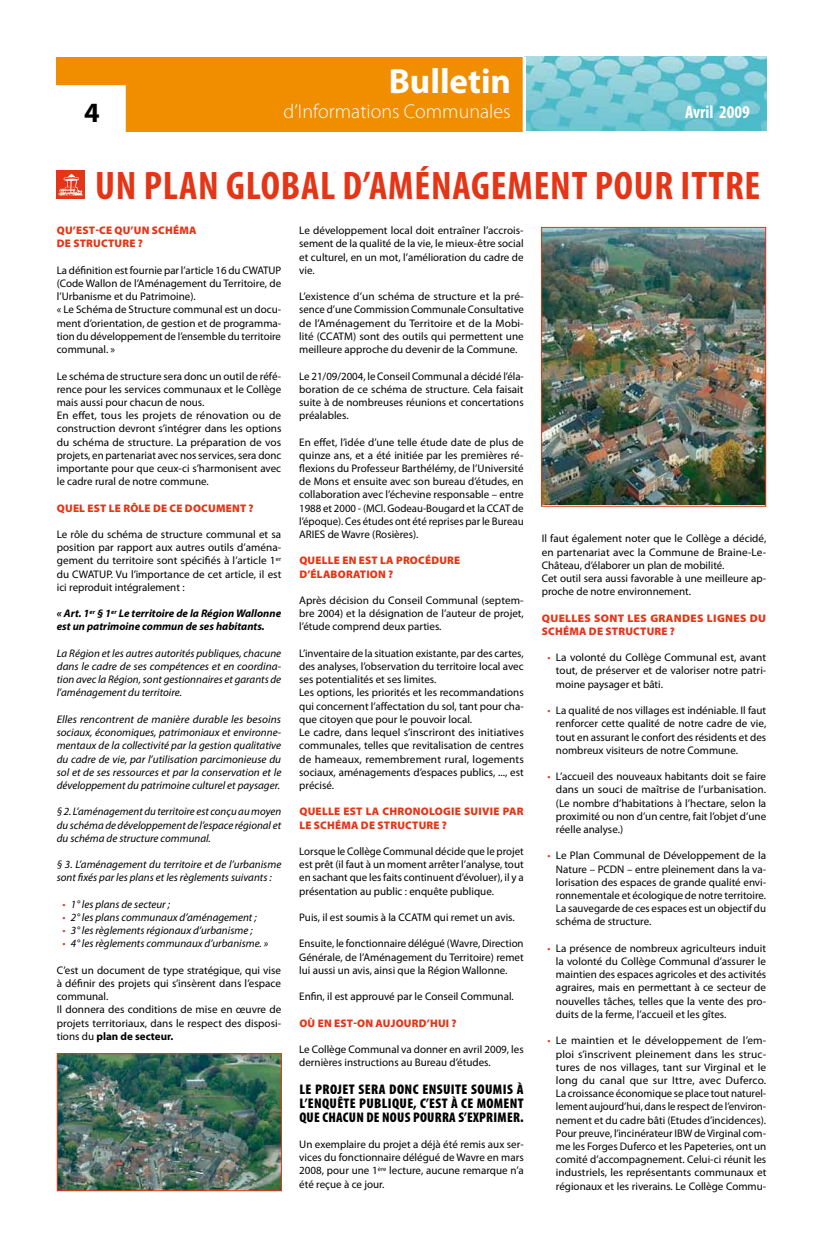
<style>
.page{position:relative;width:823px;height:1248px;background:#fff}
.page>*{position:absolute;margin:0;border:0;box-sizing:border-box;transform-origin:0 0}
.t1{font:700 condensed 40px "Myriad Pro";letter-spacing:.02em;color:#e53517}
.t2{font:700 35px "Myriad Pro";color:#fff}
.t3{font:300 20px "Myriad Pro";color:#fff}
.t4{font:700 condensed 18px "Myriad Pro";color:#fff}
.t5{font:900 condensed 14px/14px "Myriad Pro";letter-spacing:.02em;color:#000;text-align:justify}
.t6{font:11px/13.2px "Myriad Pro";color:#000;text-align:justify}
.t7{font:italic 11px/13.2px "Myriad Pro";color:#000;text-align:justify}
.t8{font:900 11px/13.2px "Myriad Pro";letter-spacing:.02em;color:#e53517}
.t9{font:italic 700 11px/13.2px "Myriad Pro";color:#000}
.t10{font:11px "Myriad Pro";color:#e53517}
.t11{font:italic 11px/13.2px "Myriad Pro";color:#e53517;text-align:justify}
.s1{font-weight:700}
</style>
<div class="page">
<div style="left:57px;top:57px;width:477px;height:74px;background:#f18e00"></div>
<img style="left:525px;top:57px;width:240px;height:74px">
<hr style="left:522px;top:57px;width:3px;height:75px;background:#fff">
<div style="left:56px;top:86px;width:69px;height:46px;background:#fff"></div>
<div style="left:56px;top:85px;width:70px;height:47px;border:2px solid #fff"></div>
<img style="left:542px;top:229px;width:221px;height:275px">
<div style="left:540px;top:227px;width:225px;height:279px;border:1px solid #e53517"></div>
<div style="left:57px;top:170px;width:28px;height:29px;background:#e53517"></div>
<svg style="left:58px;top:174px;width:25px;height:22px"></svg>
<img style="left:59px;top:1055px;width:221px;height:134px">
<div style="left:57px;top:1053px;width:225px;height:138px;border:1px solid #e53517"></div>
<h2 class="t2" style="left:388px;top:58px;width:124px">Bulletin</h2>
<h3 class="t3" style="left:283px;top:100px;width:228px">d’Informations Communales</h3>
<h3 class="t4" style="left:684px;top:101px;width:66px">AVRIL 2009</h3>
<h3 class="t4" style="left:685px;top:101px;width:32px">MARS</h3>
<h1 class="t1" style="left:95px;top:160px;width:416px">UN PLAN GLOBAL D’AMÉNAGEMEN</h1>
<h1 class="t1" style="left:571px;top:160px;width:170px">T POUR ITTRE</h1>
<p class="t8" style="left:57px;top:223px;width:141px">QU’EST-CE QU’UN SCHÉMA<br>DE STRUCTURE ?</p>
<p class="t6" style="left:57px;top:263px;width:226px;text-align:left">La définition est fournie par l’article 16 du CWATUP (Code Wallon de l’Aménagement du Territoire, de l’Urbanisme et du Patrimoine).<br>« Le Schéma de Structure communal est un docu&shy;ment d’orientation, de gestion et de programma&shy;tion du développement de l’ensemble du territoire communal. »</p>
<p class="t6" style="left:57px;top:369px;width:226px;text-align:left">Le schéma de structure sera donc un outil de réfé&shy;rence pour les services communaux et le Collège mais aussi pour chacun de nous.<br>En effet, tous les projets de rénovation ou de construction devront s’intégrer dans les options du schéma de structure. La préparation de vos projets, en partenariat avec nos services, sera donc importante pour que ceux-ci s’harmonisent avec le cadre rural de notre commune.</p>
<p class="t8" style="left:57px;top:501px;width:198px">QUEL EST LE RÔLE DE CE DOCUMENT ?</p>
<p class="t6" style="left:57px;top:527px;width:226px">Le rôle du schéma de structure communal et sa position par rapport aux autres outils d’aména&shy;gement du territoire sont spécifiés à l’article 1<sup>er </sup>du CWATUP. Vu l’importance de cet article, il est ici reproduit intégralement :</p>
<p class="t9" style="left:57px;top:606px;width:226px">« Art. 1<sup>er</sup> § 1<sup>er</sup> Le territoire de la Région Wallonne est un patrimoine commun de ses habitants.</p>
<p class="t7" style="left:57px;top:646px;width:226px">La Région et les autres autorités publiques, chacune dans le cadre de ses compétences et en coordina&shy;tion avec la Région, sont gestionnaires et garants de l’aménagement du territoire.</p>
<p class="t7" style="left:57px;top:712px;width:226px">Elles rencontrent de manière durable les besoins sociaux, économiques, patrimoniaux et environne&shy;mentaux de la collectivité par la gestion qualitative du cadre de vie, par l’utilisation parcimonieuse du sol et de ses ressources et par la conservation et le développement du patrimoine culturel et paysager.</p>
<p class="t7" style="left:57px;top:804px;width:226px">§ 2. L’aménagement du territoire est conçu au moyen du schéma de développement de l’espace régional et du schéma de structure communal.</p>
<p class="t7" style="left:57px;top:857px;width:226px">§ 3. L’aménagement du territoire et de l’urbanisme sont fixés par les plans et les règlements suivants :</p>
<p class="t7" style="left:71px;top:897px;width:199px;text-align:left">1° les plans de secteur ;<br>2° les plans communaux d’aménagement ;<br>3° les règlements régionaux d’urbanisme ;<br>4° les règlements communaux d’urbanisme. »</p>
<p class="t6" style="left:57px;top:963px;width:226px;text-align:left">C’est un document de type stratégique, qui vise à définir des projets qui s’insèrent dans l’espace communal.<br>Il donnera des conditions de mise en œuvre de projets territoriaux, dans le respect des disposi&shy;tions du <span class="s1">plan de secteur.</span></p>
<p class="t11" style="left:62px;top:897px;width:5px">• • • •</p>
<p class="t6" style="left:299px;top:224px;width:226px">Le développement local doit entraîner l’accrois&shy;sement de la qualité de la vie, le mieux-être social et culturel, en un mot, l’amélioration du cadre de vie.</p>
<p class="t6" style="left:299px;top:290px;width:226px">L’existence d’un schéma de structure et la pré&shy;sence d’une Commission Communale Consultative de l’Aménagement du Territoire et de la Mobi&shy;lité (CCATM) sont des outils qui permettent une meilleure approche du devenir de la Commune.</p>
<p class="t6" style="left:299px;top:369px;width:226px">Le 21/09/2004, le Conseil Communal a décidé l’éla&shy;boration de ce schéma de structure. Cela faisait suite à de nombreuses réunions et concertations préalables.</p>
<p class="t6" style="left:299px;top:435px;width:226px">En effet, l’idée d’une telle étude date de plus de quinze ans, et a été initiée par les premières ré&shy;flexions du Professeur Barthélémy, de l’Université de Mons et ensuite avec son bureau d’études, en collaboration avec l’échevine responsable – entre 1988 et 2000 - (MCl. Godeau-Bougard et la CCAT de l’époque). Ces études ont été reprises par le Bureau ARIES de Wavre (Rosières).</p>
<p class="t8" style="left:299px;top:553px;width:162px">QUELLE EN EST LA PROCÉDURE<br>D’ÉLABORATION ?</p>
<p class="t6" style="left:299px;top:593px;width:226px">Après décision du Conseil Communal (septem&shy;bre 2004) et la désignation de l’auteur de projet, l’étude comprend deux parties.</p>
<p class="t6" style="left:299px;top:646px;width:226px;text-align:left">L’inventaire de la situation existante, par des cartes, des analyses, l’observation du territoire local avec ses potentialités et ses limites.<br>Les options, les priorités et les recommandations qui concernent l’affectation du sol, tant pour cha&shy;que citoyen que pour le pouvoir local.<br>Le cadre, dans lequel s’inscriront des initiatives communales, telles que revitalisation de centres de hameaux, remembrement rural, logements sociaux, aménagements d’espaces publics, ..., est précisé.</p>
<p class="t8" style="left:299px;top:804px;width:225px">QUELLE EST LA CHRONOLOGIE SUIVIE PAR<br>LE SCHÉMA DE STRUCTURE ?</p>
<p class="t6" style="left:299px;top:844px;width:226px">Lorsque le Collège Communal décide que le projet est prêt (il faut à un moment arrêter l’analyse, tout en sachant que les faits continuent d’évoluer), il y a présentation au public : enquête publique.</p>
<p class="t6" style="left:299px;top:910px;width:217px">Puis, il est soumis à la CCATM qui remet un avis.</p>
<p class="t6" style="left:299px;top:936px;width:226px">Ensuite, le fonctionnaire délégué (Wavre, Direction Générale, de l’Aménagement du Territoire) remet lui aussi un avis, ainsi que la Région Wallonne.</p>
<p class="t6" style="left:299px;top:989px;width:216px">Enfin, il est approuvé par le Conseil Communal.</p>
<p class="t8" style="left:299px;top:1015px;width:159px">OÙ EN EST-ON AUJOURD’HUI ?</p>
<p class="t6" style="left:299px;top:1042px;width:226px">Le Collège Communal va donner en avril 2009, les dernières instructions au Bureau d’études.</p>
<p class="t5" style="left:299px;top:1081px;width:226px">LE PROJET SERA DONC ENSUITE SOUMIS À L’ENQUÊTE PUBLIQUE, C’EST À CE MOMENT QUE CHACUN DE NOUS POURRA S’EXPRIMER.</p>
<p class="t6" style="left:299px;top:1137px;width:226px">Un exemplaire du projet a déjà été remis aux ser&shy;vices du fonctionnaire délégué de Wavre en mars 2008, pour une 1<sup>ère</sup> lecture, aucune remarque n’a été reçue à ce jour.</p>
<p class="t6" style="left:541px;top:532px;width:226px;text-align:left">Il faut également noter que le Collège a décidé, en partenariat avec la Commune de Braine-Le-Château, d’élaborer un plan de mobilité.<br>Cet outil sera aussi favorable à une meilleure ap&shy;proche de notre environnement.</p>
<p class="t8" style="left:541px;top:611px;width:226px">QUELLES SONT LES GRANDES LIGNES DU<br>SCHÉMA DE STRUCTURE ?</p>
<p class="t6" style="left:555px;top:650px;width:212px">La volonté du Collège Communal est, avant tout, de préserver et de valoriser notre patri&shy;moine paysager et bâti.</p>
<p class="t6" style="left:555px;top:703px;width:212px">La qualité de nos villages est indéniable. Il faut renforcer cette qualité de notre cadre de vie, tout en assurant le confort des résidents et des nombreux visiteurs de notre Commune.</p>
<p class="t6" style="left:555px;top:769px;width:212px">L’accueil des nouveaux habitants doit se faire dans un souci de maîtrise de l’urbanisation. (Le nombre d’habitations à l’hectare, selon la proximité ou non d’un centre, fait l’objet d’une réelle analyse.)</p>
<p class="t6" style="left:555px;top:848px;width:212px">Le Plan Communal de Développement de la Nature – PCDN – entre pleinement dans la va&shy;lorisation des espaces de grande qualité envi&shy;ronnementale et écologique de notre territoire.<br>La sauvegarde de ces espaces est un objectif du schéma de structure.</p>
<p class="t6" style="left:555px;top:941px;width:212px">La présence de nombreux agriculteurs induit la volonté du Collège Communal d’assurer le maintien des espaces agricoles et des activités agraires, mais en permettant à ce secteur de nouvelles tâches, telles que la vente des pro&shy;duits de la ferme, l’accueil et les gîtes.</p>
<p class="t6" style="left:555px;top:1033px;width:212px">Le maintien et le développement de l’em&shy;ploi s’inscrivent pleinement dans les struc&shy;tures de nos villages, tant sur Virginal et le long du canal que sur Ittre, avec Duferco.<br>La croissance économique se place tout naturel&shy;lement aujourd’hui, dans le respect de l’environ&shy;nement et du cadre bâti (Etudes d’incidences).<br>Pour preuve, l’incinérateur IBW de Virginal com&shy;me les Forges Duferco et les Papeteries, ont un comité d’accompagnement. Celui-ci réunit les industriels, les représentants communaux et régionaux et les riverains. Le Collège Commu-</p>
<p class="t10" style="left:547px;top:650px;width:5px">•</p>
<p class="t10" style="left:547px;top:703px;width:5px">•</p>
<p class="t10" style="left:547px;top:769px;width:5px">•</p>
<p class="t10" style="left:547px;top:848px;width:5px">•</p>
<p class="t10" style="left:547px;top:941px;width:5px">•</p>
<p class="t10" style="left:547px;top:1033px;width:5px">•</p>
</div>
